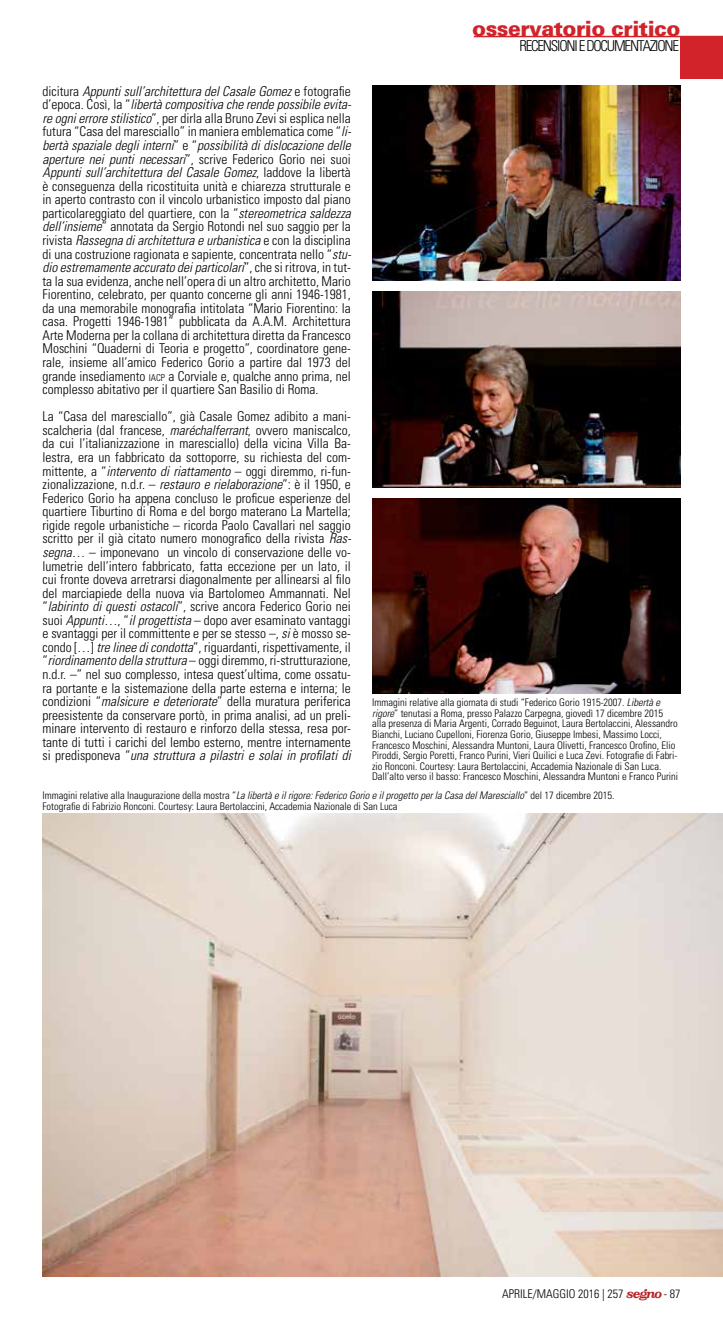
<style>
.page{position:relative;width:723px;height:1340px;background:#fff}
.page>*{position:absolute;margin:0;border:0;box-sizing:border-box;transform-origin:0 0}
.t1{font:900 21px "Univers";letter-spacing:-.025em;color:#d2232a}
.t2{font:300 condensed 15px "Univers";letter-spacing:-.08em;color:#000}
.t3{font:300 condensed 13.5px/13.5px "Univers";color:#000;text-align:justify}
.t4{font:300 condensed 12px "Univers";color:#000}
.t5{font:300 condensed 10.5px/10.5px "Univers";color:#000}
.s1{font-style:italic}
.s2{font-size:9.45px}
.s3{font-family:"Volta Med Ita";font-weight:400;font-stretch:normal;font-size:13.5px;color:#b72126}
</style>
<div class="page">
<div style="left:680px;top:36px;width:43px;height:43px;background:#d2232a"></div>
<hr style="left:474px;top:36px;width:249px;height:1px;background:#d2232a">
<img style="left:372px;top:85px;width:308px;height:196px">
<img style="left:372px;top:292px;width:308px;height:195px">
<img style="left:372px;top:498px;width:308px;height:196px">
<img style="left:43px;top:813px;width:680px;height:463px">
<h1 class="t1" style="left:472px;top:15px;width:210px">osservatorio critico</h1>
<p class="t2" style="left:519px;top:36px;width:161px">RECENSIONI E DOCUMENTAZIONE</p>
<p class="t3" style="left:43px;top:84px;width:310px">dicitura <span class="s1">Appunti sull’architettura del Casale Gomez</span> e fotografie d’epoca. Così, la “<span class="s1">libertà compositiva che rende possibile evita&shy;re ogni errore stilistico</span>”, per dirla alla Bruno Zevi si esplica nella futura “Casa del maresciallo” in maniera emblematica come “<span class="s1">li&shy;bertà spaziale degli interni</span>” e “<span class="s1">possibilità di dislocazione delle aperture nei punti necessari</span>”, scrive Federico Gorio nei suoi <span class="s1">Appunti sull’architettura del Casale Gomez</span>, laddove la libertà è conseguenza della ricostituita unità e chiarezza strutturale e in aperto contrasto con il vincolo urbanistico imposto dal piano particolareggiato del quartiere, con la “<span class="s1">stereometrica saldezza dell’insieme</span>” annotata da Sergio Rotondi nel suo saggio per la rivista <span class="s1">Rassegna di architettura e urbanistica</span> e con la disciplina di una costruzione ragionata e sapiente, concentrata nello “<span class="s1">stu&shy;dio estremamente accurato dei particolari</span>”, che si ritrova, in tut&shy;ta la sua evidenza, anche nell’opera di un altro architetto, Mario Fiorentino, celebrato, per quanto concerne gli anni 1946-1981, da una memorabile monografia intitolata “Mario Fiorentino: la casa. Progetti 1946-1981” pubblicata da A.A.M. Architettura Arte Moderna per la collana di architettura diretta da Francesco Moschini “Quaderni di Teoria e progetto”, coordinatore gene&shy;rale, insieme all’amico Federico Gorio a partire dal 1973 del grande insediamento <span class="s2">iacp</span> a Corviale e, qualche anno prima, nel complesso abitativo per il quartiere San Basilio di Roma.</p>
<p class="t3" style="left:43px;top:410px;width:310px">La “Casa del maresciallo”, già Casale Gomez adibito a mani&shy;scalcheria (dal francese, <span class="s1">maréchalferrant</span>, ovvero maniscalco, da cui l’italianizzazione in maresciallo) della vicina Villa Ba&shy;lestra, era un fabbricato da sottoporre, su richiesta del com&shy;mittente, a “<span class="s1">intervento di riattamento</span> – oggi diremmo, ri-fun&shy;zionalizzazione, n.d.r. – <span class="s1">restauro e rielaborazione</span>”: è il 1950, e Federico Gorio ha appena concluso le proficue esperienze del quartiere Tiburtino di Roma e del borgo materano La Martella; rigide regole urbanistiche – ricorda Paolo Cavallari nel saggio scritto per il già citato numero monografico della rivista <span class="s1">Ras&shy;segna…</span> – imponevano un vincolo di conservazione delle vo&shy;lumetrie dell’intero fabbricato, fatta eccezione per un lato, il cui fronte doveva arretrarsi diagonalmente per allinearsi al filo del marciapiede della nuova via Bartolomeo Ammannati. Nel “<span class="s1">labirinto di questi ostacoli</span>”, scrive ancora Federico Gorio nei suoi <span class="s1">Appunti…</span>, “<span class="s1">il progettista</span> – dopo aver esaminato vantaggi e svantaggi per il committente e per se stesso –, <span class="s1">si</span> è mosso se&shy;condo […] <span class="s1">tre linee di condotta</span>”, riguardanti, rispettivamente, il “<span class="s1">riordinamento della struttura</span> – oggi diremmo, ri-strutturazione, n.d.r. –” nel suo complesso, intesa quest’ultima, come ossatu&shy;ra portante e la sistemazione della parte esterna e interna; le condizioni “<span class="s1">malsicure e deteriorate</span>” della muratura periferica preesistente da conservare portò, in prima analisi, ad un preli&shy;minare intervento di restauro e rinforzo della stessa, resa por&shy;tante di tutti i carichi del lembo esterno, mentre internamente si predisponeva “<span class="s1">una struttura a pilastri e solai in profilati di</span></p>
<p class="t5" style="left:43px;top:790px;width:573px">Immagini relative alla Inaugurazione della mostra “<span class="s1">La libertà e il rigore: Federico Gorio e il progetto per la Casa del Maresciallo</span>” del 17 dicembre 2015.<br>Fotografie di Fabrizio Ronconi. Courtesy: Laura Bertolaccini, Accademia Nazionale di San Luca</p>
<p class="t5" style="left:372px;top:697px;width:308px">Immagini relative alla giornata di studi “Federico Gorio 1915-2007. <span class="s1">Libertà e rigore</span>” tenutasi a Roma, presso Palazzo Carpegna, giovedì 17 dicembre 2015 alla presenza di Maria Argenti, Corrado Beguinot, Laura Bertolaccini, Alessandro Bianchi, Luciano Cupelloni, Fiorenza Gorio, Giuseppe Imbesi, Massimo Locci, Francesco Moschini, Alessandra Muntoni, Laura Olivetti, Francesco Orofino, Elio Piroddi, Sergio Poretti, Franco Purini, Vieri Quilici e Luca Zevi. Fotografie di Fabri&shy;zio Ronconi. Courtesy: Laura Bertolaccini, Accademia Nazionale di San Luca.<br>Dall’alto verso il basso: Francesco Moschini, Alessandra Muntoni e Franco Purini</p>
<p class="t4" style="left:502px;top:1286px;width:180px">APRILE/MAGGIO 2016 | 257 <span class="s3">segno</span> - 87</p>
</div>
